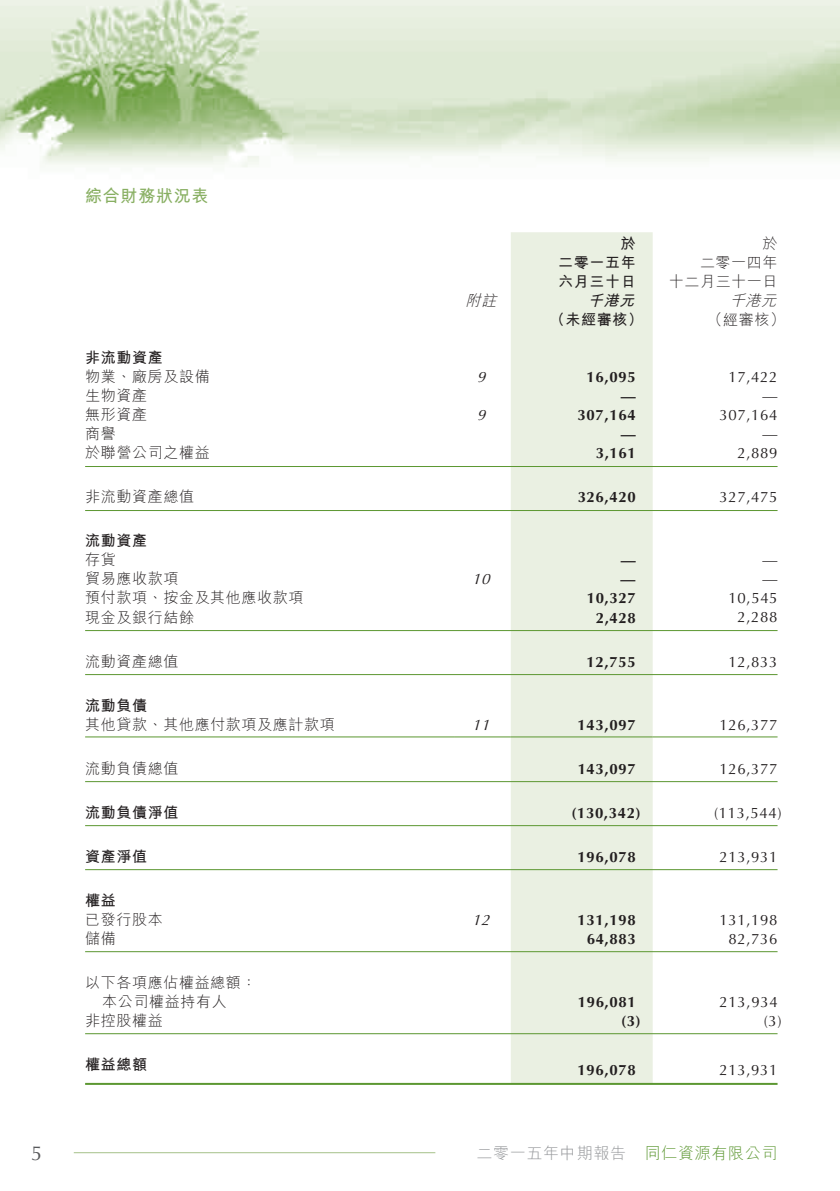
<style>
.page{position:relative;width:840px;height:1191px;background:#fff}
.page>*{position:absolute;margin:0;border:0;box-sizing:border-box;transform-origin:0 0}
.t1{font:20px "Optima";color:#57585a}
.t2{font:700 17px "M Hei HK";letter-spacing:.04em;color:#88af62}
.t3{font:300 16px "M Hei HK";letter-spacing:.04em;color:#939598}
.t4{font:300 16px "M Hei HK";letter-spacing:.04em;color:#5c9731}
.t5{font:300 15px/19px "M Hei HK";letter-spacing:.04em;color:#231f20;text-align:right}
.t6{font:15px "Optima";letter-spacing:.04em;color:#231f20}
.t7{font:700 15px "Optima";letter-spacing:.04em;color:#231f20}
.t8{font:700 15px/19px "M Hei HK";letter-spacing:.04em;color:#231f20;text-align:justify}
.t9{font:italic 15px "Optima";color:#231f20}
.t10{font:italic 300 15px "M Hei HK";color:#231f20}
.t11{font:italic 700 15px "M Hei HK";color:#231f20}
</style>
<div class="page">
<img style="left:0;top:0;width:839px;height:1154px">
<hr style="left:74px;top:1152px;width:361px;height:1px;background:#a6c28a">
<div style="left:510px;top:232px;width:142px;height:850px;background:#eaf0e2"></div>
<hr style="left:85px;top:466px;width:692px;height:1px;background:#5c9731">
<hr style="left:85px;top:510px;width:692px;height:1px;background:#5c9731">
<hr style="left:85px;top:630px;width:692px;height:1px;background:#5c9731">
<hr style="left:85px;top:674px;width:692px;height:1px;background:#5c9731">
<hr style="left:85px;top:736px;width:369px;height:1px;background:#5c9731">
<hr style="left:454px;top:736px;width:56px;height:1px;background:#5c9731">
<hr style="left:510px;top:736px;width:142px;height:1px;background:#5c9731">
<hr style="left:652px;top:736px;width:125px;height:1px;background:#5c9731">
<hr style="left:85px;top:781px;width:692px;height:1px;background:#5c9731">
<hr style="left:85px;top:825px;width:692px;height:1px;background:#5c9731">
<hr style="left:85px;top:869px;width:692px;height:1px;background:#5c9731">
<hr style="left:85px;top:951px;width:692px;height:1px;background:#5c9731">
<hr style="left:85px;top:1033px;width:692px;height:1px;background:#5c9731">
<hr style="left:85px;top:1082px;width:692px;height:2px;background:#5c9731">
<p class="t2" style="left:85px;top:184px;width:125px">綜合財務狀況表</p>
<h1 class="t1" style="left:31px;top:1141px;width:13px">5</h1>
<p class="t8" style="left:85px;top:347px;width:79px">非流動資產</p>
<p class="t5" style="left:85px;top:367px;width:126px">物業、廠房及設備</p>
<p class="t5" style="left:85px;top:386px;width:63px">生物資產</p>
<p class="t5" style="left:85px;top:405px;width:63px">無形資產</p>
<p class="t5" style="left:85px;top:424px;width:32px">商譽</p>
<p class="t5" style="left:85px;top:443px;width:126px">於聯營公司之權益</p>
<p class="t5" style="left:85px;top:487px;width:110px">非流動資產總值</p>
<p class="t8" style="left:85px;top:530px;width:63px">流動資產</p>
<p class="t5" style="left:85px;top:550px;width:32px">存貨</p>
<p class="t5" style="left:85px;top:569px;width:95px">貿易應收款項</p>
<p class="t5" style="left:85px;top:588px;width:220px">預付款項、按金及其他應收款項</p>
<p class="t5" style="left:85px;top:607px;width:110px">現金及銀行結餘</p>
<p class="t5" style="left:85px;top:651px;width:95px">流動資產總值</p>
<p class="t8" style="left:85px;top:694px;width:63px">流動負債</p>
<p class="t5" style="left:85px;top:714px;width:251px">其他貸款、其他應付款項及應計款項</p>
<p class="t5" style="left:85px;top:758px;width:95px">流動負債總值</p>
<p class="t8" style="left:85px;top:801px;width:95px">流動負債淨值</p>
<p class="t8" style="left:85px;top:845px;width:63px">資產淨值</p>
<p class="t8" style="left:85px;top:889px;width:32px">權益</p>
<p class="t5" style="left:85px;top:909px;width:79px">已發行股本</p>
<p class="t5" style="left:85px;top:928px;width:32px">儲備</p>
<p class="t5" style="left:85px;top:972px;width:173px">以下各項應佔權益總額：</p>
<p class="t5" style="left:102px;top:991px;width:126px">本公司權益持有人</p>
<p class="t5" style="left:85px;top:1010px;width:79px">非控股權益</p>
<p class="t8" style="left:85px;top:1053px;width:63px">權益總額</p>
<p class="t10" style="left:465px;top:290px;width:37px">附註</p>
<p class="t8" style="left:557px;top:233px;width:79px;text-indent:63px">於二零一五年六月三十日</p>
<p class="t5" style="left:668px;top:234px;width:110px">於<br>二零一四年<br>十二月三十一日</p>
<p class="t10" style="left:729px;top:290px;width:53px">千港元</p>
<p class="t11" style="left:587px;top:290px;width:53px">千港元</p>
<p class="t8" style="left:549px;top:309px;width:95px">（未經審核）</p>
<p class="t5" style="left:707px;top:310px;width:79px">（經審核(</p>
<p class="t9" style="left:476px;top:368px;width:15px">9</p>
<p class="t7" style="left:586px;top:368px;width:51px">16,095</p>
<p class="t6" style="left:728px;top:368px;width:51px">17,422</p>
<p class="t7" style="left:620px;top:387px;width:16px">—</p>
<p class="t6" style="left:762px;top:387px;width:16px">—</p>
<p class="t9" style="left:476px;top:406px;width:15px">9</p>
<p class="t7" style="left:577px;top:406px;width:59px">307,164</p>
<p class="t6" style="left:719px;top:406px;width:59px">307,164</p>
<p class="t7" style="left:620px;top:425px;width:16px">—</p>
<p class="t6" style="left:762px;top:425px;width:16px">—</p>
<p class="t7" style="left:595px;top:444px;width:42px">3,161</p>
<p class="t6" style="left:737px;top:444px;width:42px">2,889</p>
<p class="t7" style="left:577px;top:488px;width:59px">326,420</p>
<p class="t6" style="left:719px;top:488px;width:59px">327,475</p>
<p class="t7" style="left:620px;top:551px;width:16px">—</p>
<p class="t6" style="left:762px;top:551px;width:16px">—</p>
<p class="t9" style="left:472px;top:570px;width:24px">10</p>
<p class="t7" style="left:620px;top:570px;width:16px">—</p>
<p class="t6" style="left:762px;top:570px;width:16px">—</p>
<p class="t7" style="left:586px;top:589px;width:51px">10,327</p>
<p class="t6" style="left:728px;top:589px;width:51px">10,545</p>
<p class="t7" style="left:595px;top:608px;width:42px">2,428</p>
<p class="t6" style="left:737px;top:608px;width:42px">2,288</p>
<p class="t7" style="left:586px;top:652px;width:51px">12,755</p>
<p class="t6" style="left:728px;top:652px;width:51px">12,833</p>
<p class="t9" style="left:472px;top:715px;width:24px">11</p>
<p class="t7" style="left:577px;top:715px;width:59px">143,097</p>
<p class="t6" style="left:719px;top:715px;width:59px">126,377</p>
<p class="t7" style="left:577px;top:759px;width:59px">143,097</p>
<p class="t6" style="left:719px;top:759px;width:59px">126,377</p>
<p class="t7" style="left:571px;top:803px;width:71px">)130,342(</p>
<p class="t6" style="left:713px;top:803px;width:69px">)113,544(</p>
<p class="t7" style="left:577px;top:847px;width:59px">196,078</p>
<p class="t6" style="left:719px;top:847px;width:59px">213,931</p>
<p class="t9" style="left:472px;top:910px;width:24px">12</p>
<p class="t7" style="left:577px;top:910px;width:59px">131,198</p>
<p class="t6" style="left:719px;top:910px;width:59px">131,198</p>
<p class="t7" style="left:586px;top:929px;width:51px">64,883</p>
<p class="t6" style="left:728px;top:929px;width:51px">82,736</p>
<p class="t7" style="left:577px;top:992px;width:59px">196,081</p>
<p class="t6" style="left:719px;top:992px;width:59px">213,934</p>
<p class="t7" style="left:621px;top:1011px;width:21px">(3)</p>
<p class="t6" style="left:763px;top:1011px;width:19px">(3)</p>
<p class="t7" style="left:577px;top:1061px;width:59px">196,078</p>
<p class="t6" style="left:719px;top:1061px;width:59px">213,931</p>
<p class="t3" style="left:476px;top:1141px;width:151px">二零一五年中期報告</p>
<p class="t4" style="left:644px;top:1141px;width:134px">同仁資源有限公司</p>
</div>
